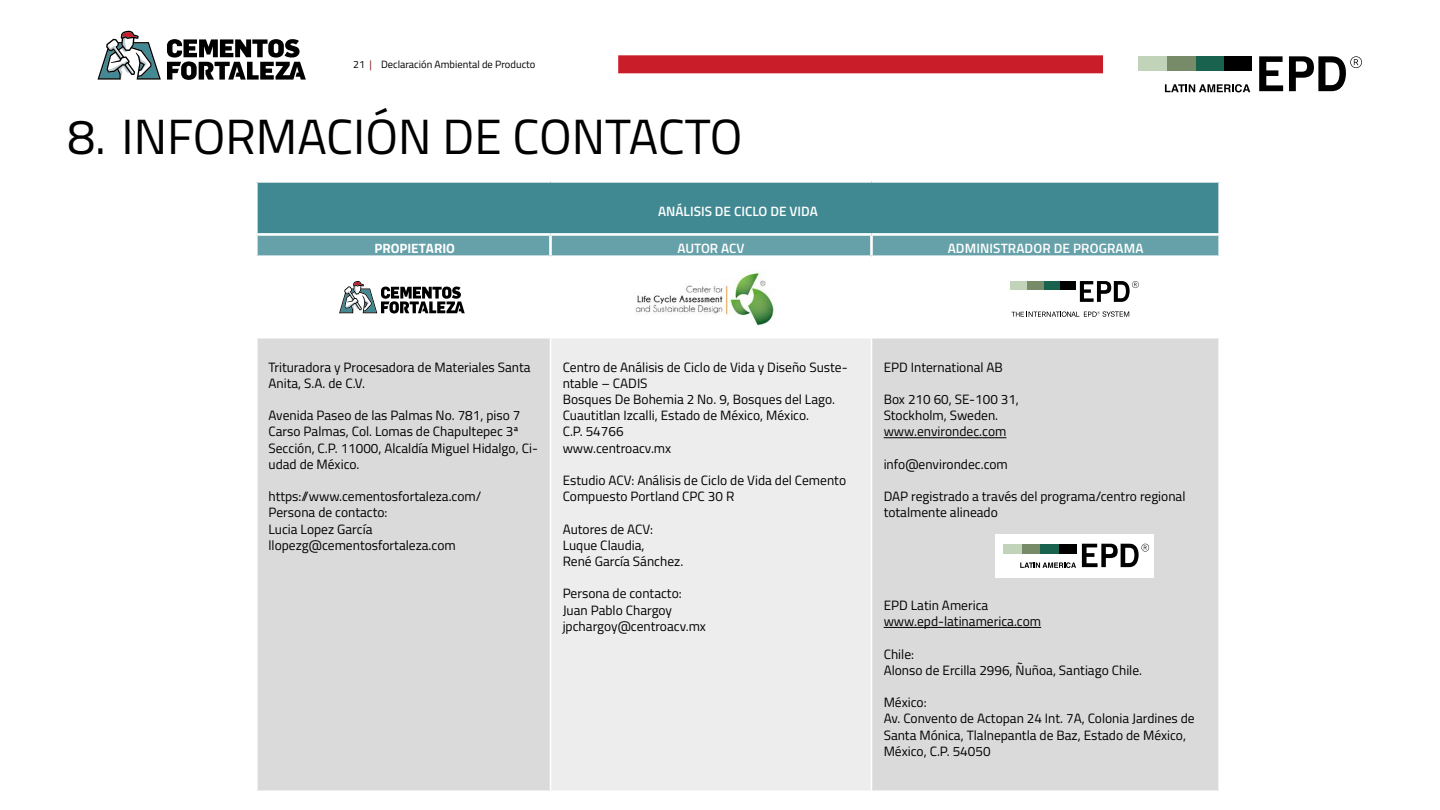
<style>
.page{position:relative;width:1440px;height:810px;background:#fff}
.page>*{position:absolute;margin:0;border:0;box-sizing:border-box;transform-origin:0 0}
.t1{font:49.5px "Titillium Web";color:#000}
.t2{font:13.5px/16.2px "Titillium Web";color:#000}
.t3{font:600 13.5px "Titillium Web";color:#fff}
.t4{font:700 13.5px "Titillium Web";color:#fff}
.t5{font:10.5px "Titillium Web";color:#000}
.s1{color:#8b1719}
</style>
<div class="page">
<svg style="left:167px;top:39px;width:139px;height:41px"></svg>
<svg style="left:98px;top:31px;width:63px;height:49px"></svg>
<div style="left:618px;top:55px;width:485px;height:18px;background:#c91d2a"></div>
<svg style="left:1165px;top:84px;width:85px;height:8px"></svg>
<svg style="left:1259px;top:56px;width:24px;height:35px"></svg>
<svg style="left:1289px;top:56px;width:73px;height:35px"></svg>
<div style="left:1224px;top:56px;width:28px;height:15px;background:#000"></div>
<div style="left:1195px;top:56px;width:29px;height:15px;background:#19624e"></div>
<div style="left:1167px;top:56px;width:29px;height:15px;background:#788b68"></div>
<div style="left:1138px;top:56px;width:29px;height:15px;background:#c1d4b9"></div>
<div style="left:256px;top:181px;width:964px;height:53px;background:#408993"></div>
<div style="left:258px;top:236px;width:960px;height:19px;background:#66a1a9"></div>
<div style="left:257px;top:338px;width:962px;height:453px;background:#dadada"></div>
<div style="left:550px;top:337px;width:322px;height:455px;background:#ededed"></div>
<hr style="left:255px;top:339px;width:3px;height:452px;background:#fff">
<hr style="left:550px;top:336px;width:322px;height:2px;background:#fff">
<hr style="left:1218px;top:339px;width:3px;height:452px;background:#fff">
<hr style="left:550px;top:791px;width:322px;height:2px;background:#fff">
<hr style="left:255px;top:180px;width:295px;height:3px;background:#fff">
<hr style="left:255px;top:183px;width:3px;height:50px;background:#fff">
<hr style="left:550px;top:180px;width:322px;height:3px;background:#fff">
<hr style="left:872px;top:180px;width:349px;height:3px;background:#fff">
<hr style="left:1218px;top:183px;width:3px;height:50px;background:#fff">
<hr style="left:255px;top:233px;width:295px;height:3px;background:#fff">
<hr style="left:550px;top:233px;width:322px;height:3px;background:#fff">
<hr style="left:549px;top:236px;width:3px;height:19px;background:#fff">
<hr style="left:872px;top:233px;width:349px;height:3px;background:#fff">
<hr style="left:870px;top:236px;width:3px;height:19px;background:#fff">
<hr style="left:550px;top:339px;width:1px;height:452px;background:#fff">
<hr style="left:871px;top:339px;width:1px;height:452px;background:#fff">
<hr style="left:884px;top:438px;width:122px;height:1px;background:#000">
<hr style="left:884px;top:627px;width:157px;height:1px;background:#000">
<img style="left:635px;top:272px;width:139px;height:54px">
<svg style="left:1012px;top:311px;width:117px;height:6px"></svg>
<svg style="left:1080px;top:281px;width:59px;height:21px"></svg>
<div style="left:1059px;top:281px;width:17px;height:9px;background:#000"></div>
<div style="left:1043px;top:281px;width:16px;height:9px;background:#19624e"></div>
<div style="left:1027px;top:281px;width:16px;height:9px;background:#788b68"></div>
<div style="left:1011px;top:281px;width:16px;height:9px;background:#c1d4b9"></div>
<div style="left:996px;top:534px;width:158px;height:44px;background:#fff"></div>
<svg style="left:1020px;top:562px;width:56px;height:6px"></svg>
<svg style="left:1082px;top:544px;width:67px;height:23px"></svg>
<div style="left:1059px;top:544px;width:18px;height:9px;background:#000"></div>
<div style="left:1040px;top:544px;width:19px;height:9px;background:#19624e"></div>
<div style="left:1022px;top:544px;width:18px;height:9px;background:#788b68"></div>
<div style="left:1003px;top:544px;width:19px;height:9px;background:#c1d4b9"></div>
<svg style="left:339px;top:281px;width:126px;height:32px"></svg>
<p class="t5" style="left:353px;top:57px;width:184px">21 <span class="s1">|</span> Declaración Ambiental de Producto</p>
<h1 class="t1" style="left:68px;top:101px;width:676px">8. INFORMACIÓN DE CONTACTO</h1>
<p class="t3" style="left:658px;top:201px;width:161px">ANÁLISIS DE CICLO DE VIDA</p>
<p class="t4" style="left:374px;top:238px;width:82px">PROPIETARIO</p>
<p class="t3" style="left:677px;top:238px;width:69px">AUTOR ACV</p>
<p class="t3" style="left:948px;top:238px;width:197px">ADMINISTRADOR DE PROGRAMA</p>
<p class="t2" style="left:269px;top:358px;width:264px">Trituradora y Procesadora de Materiales Santa<br>Anita, S.A. de C.V.</p>
<p class="t2" style="left:269px;top:407px;width:271px">Avenida Paseo de las Palmas No. 781, piso 7<br>Carso Palmas, Col. Lomas de Chapultepec 3ª Sección, C.P. 11000, Alcaldía Miguel Hidalgo, Ci&shy;udad de México.</p>
<p class="t2" style="left:269px;top:488px;width:214px">https://www.cementosfortaleza.com/<br>Persona de contacto:<br>Lucia Lopez García llopezg@cementosfortaleza.com</p>
<p class="t2" style="left:563px;top:358px;width:286px">Centro de Análisis de Ciclo de Vida y Diseño Suste&shy;ntable – CADIS<br>Bosques De Bohemia 2 No. 9, Bosques del Lago.<br>Cuautitlan Izcalli, Estado de México, México.<br>C.P. 54766<br>www.centroacv.mx</p>
<p class="t2" style="left:563px;top:472px;width:285px">Estudio ACV: Análisis de Ciclo de Vida del Cemento<br>Compuesto Portland CPC 30 R</p>
<p class="t2" style="left:563px;top:520px;width:122px">Autores de ACV:<br>Luque Claudia,<br>René García Sánchez.</p>
<p class="t2" style="left:563px;top:585px;width:145px">Persona de contacto:<br>Juan Pablo Chargoy jpchargoy@centroacv.mx</p>
<p class="t2" style="left:884px;top:358px;width:121px">EPD International AB</p>
<p class="t2" style="left:884px;top:391px;width:137px">Box 210 60, SE-100 31,<br>Stockholm, Sweden. www.environdec.com</p>
<p class="t2" style="left:884px;top:455px;width:126px">info@environdec.com</p>
<p class="t2" style="left:884px;top:488px;width:303px">DAP registrado a través del programa/centro regional totalmente alineado</p>
<p class="t2" style="left:884px;top:596px;width:159px">EPD Latin America www.epd-latinamerica.com</p>
<p class="t2" style="left:884px;top:645px;width:260px">Chile:<br>Alonso de Ercilla 2996, Ñuñoa, Santiago Chile.</p>
<p class="t2" style="left:884px;top:694px;width:313px">México:<br>Av. Convento de Actopan 24 Int. 7A, Colonia Jardines de Santa Mónica, Tlalnepantla de Baz, Estado de México, México, C.P. 54050</p>
</div>
